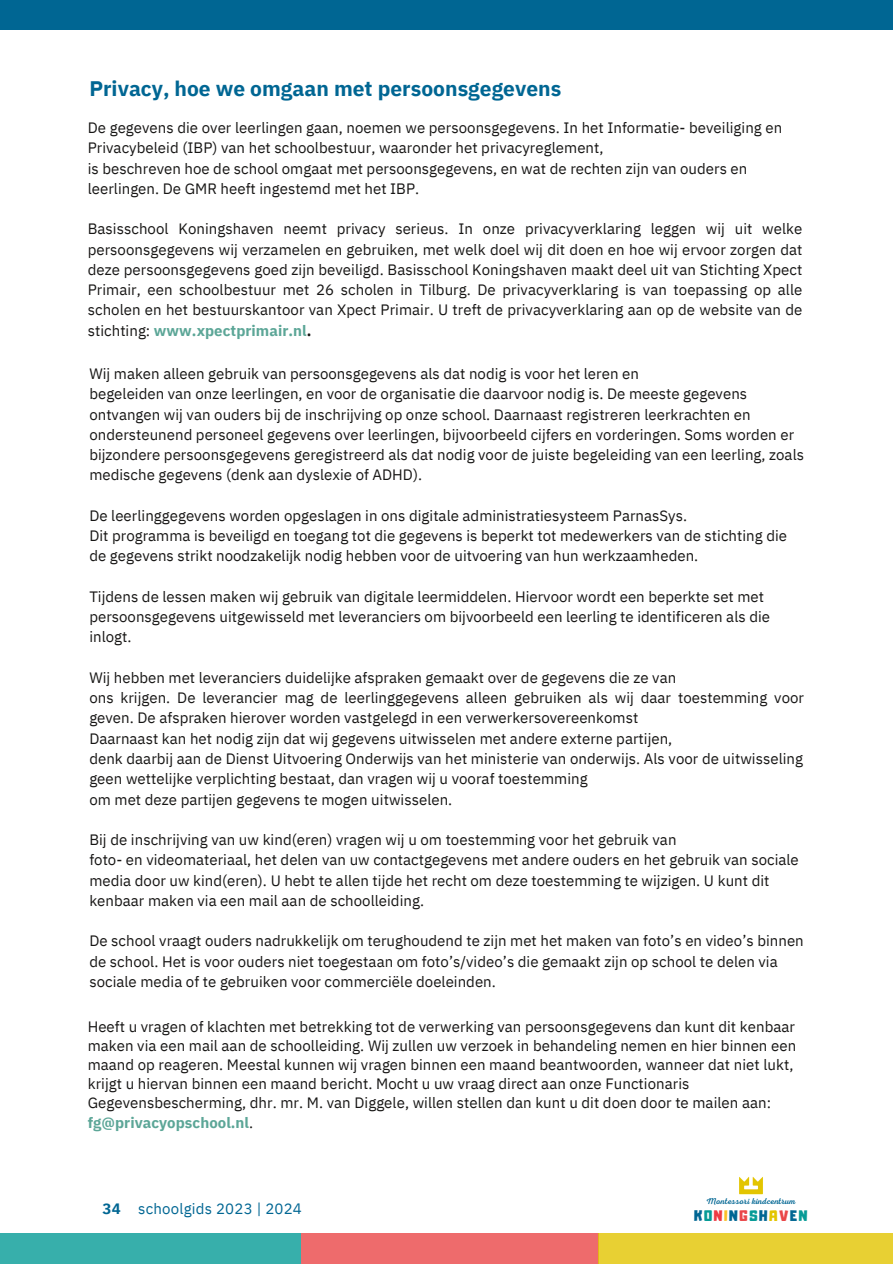
<style>
.page{position:relative;width:893px;height:1264px;background:#fff}
.page>*{position:absolute;margin:0;border:0;box-sizing:border-box;transform-origin:0 0}
.t1{font:700 21px "IBM Plex Sans";color:#006693}
.t2{font:15px/20.2px "IBM Plex Sans";color:#171615}
.t3{font:15px "IBM Plex Sans";letter-spacing:.015em;color:#006693}
.t4{font:13.5px "Adumu";letter-spacing:.12em;color:#006693}
.t5{font:8.55px "Nexa Script";letter-spacing:.015em;color:#006693}
.s1{font-weight:700;color:#5ca697}
.s2{font-weight:700}
.s3{color:#069b96}
.s4{color:#ee3a43}
.s5{color:#fabf25}
.s6{color:#ea4648}
.s7{color:#e3c500}
</style>
<div class="page">
<div style="left:0;top:0;width:892px;height:30px;background:#006693"></div>
<div style="left:0;top:1233px;width:301px;height:30px;background:#37afab"></div>
<div style="left:301px;top:1233px;width:297px;height:30px;background:#ee6b6c"></div>
<div style="left:598px;top:1233px;width:294px;height:30px;background:#e8d033"></div>
<img style="left:739px;top:1177px;width:24px;height:18px">
<h1 class="t1" style="left:89px;top:74px;width:473px">Privacy, hoe we omgaan met persoonsgegevens</h1>
<p class="t2" style="left:88px;top:117px;width:696px">De gegevens die over leerlingen gaan, noemen we persoonsgegevens. In het Informatie- beveiliging en Privacybeleid (IBP) van het schoolbestuur, waaronder het privacyreglement,<br>is beschreven hoe de school omgaat met persoonsgegevens, en wat de rechten zijn van ouders en leerlingen. De GMR heeft ingestemd met het IBP.</p>
<p class="t2" style="left:88px;top:219px;width:716px;text-align:justify">Basisschool Koningshaven neemt privacy serieus. In onze privacyverklaring leggen wij uit welke persoonsgegevens wij verzamelen en gebruiken, met welk doel wij dit doen en hoe wij ervoor zorgen dat deze persoonsgegevens goed zijn beveiligd. Basisschool Koningshaven maakt deel uit van Stichting Xpect Primair, een schoolbestuur met 26 scholen in Tilburg. De privacyverklaring is van toepassing op alle scholen en het bestuurskantoor van Xpect Primair. U treft de privacyverklaring aan op de website van de stichting: <span class="s1">www.xpectprimair.nl</span><span class="s2">.</span></p>
<p class="t2" style="left:89px;top:363px;width:716px">Wij maken alleen gebruik van persoonsgegevens als dat nodig is voor het leren en<br>begeleiden van onze leerlingen, en voor de organisatie die daarvoor nodig is. De meeste gegevens ontvangen wij van ouders bij de inschrijving op onze school. Daarnaast registreren leerkrachten en ondersteunend personeel gegevens over leerlingen, bijvoorbeeld cijfers en vorderingen. Soms worden er bijzondere persoonsgegevens geregistreerd als dat nodig voor de juiste begeleiding van een leerling, zoals medische gegevens (denk aan dyslexie of ADHD).</p>
<p class="t2" style="left:89px;top:505px;width:699px">De leerlinggegevens worden opgeslagen in ons digitale administratiesysteem ParnasSys.<br>Dit programma is beveiligd en toegang tot die gegevens is beperkt tot medewerkers van de stichting die de gegevens strikt noodzakelijk nodig hebben voor de uitvoering van hun werkzaamheden.</p>
<p class="t2" style="left:89px;top:586px;width:682px">Tijdens de lessen maken wij gebruik van digitale leermiddelen. Hiervoor wordt een beperkte set met persoonsgegevens uitgewisseld met leveranciers om bijvoorbeeld een leerling te identificeren als die inlogt.</p>
<p class="t2" style="left:89px;top:667px;width:716px">Wij hebben met leveranciers duidelijke afspraken gemaakt over de gegevens die ze van<br>ons krijgen. De leverancier mag de leerlinggegevens alleen gebruiken als wij daar toestemming voor geven. De afspraken hierover worden vastgelegd in een verwerkersovereenkomst<br>Daarnaast kan het nodig zijn dat wij gegevens uitwisselen met andere externe partijen,<br>denk daarbij aan de Dienst Uitvoering Onderwijs van het ministerie van onderwijs. Als voor de uitwisseling geen wettelijke verplichting bestaat, dan vragen wij u vooraf toestemming<br>om met deze partijen gegevens te mogen uitwisselen.</p>
<p class="t2" style="left:89px;top:829px;width:711px">Bij de inschrijving van uw kind(eren) vragen wij u om toestemming voor het gebruik van<br>foto- en videomateriaal, het delen van uw contactgegevens met andere ouders en het gebruik van sociale media door uw kind(eren). U hebt te allen tijde het recht om deze toestemming te wijzigen. U kunt dit kenbaar maken via een mail aan de schoolleiding.</p>
<p class="t2" style="left:89px;top:930px;width:716px">De school vraagt ouders nadrukkelijk om terughoudend te zijn met het maken van foto’s en video’s binnen de school. Het is voor ouders niet toegestaan om foto’s/video’s die gemaakt zijn op school te delen via sociale media of te gebruiken voor commerciële doeleinden.</p>
<p class="t2" style="left:88px;top:1016px;width:710px;line-height:19.2px">Heeft u vragen of klachten met betrekking tot de verwerking van persoonsgegevens dan kunt dit kenbaar maken via een mail aan de schoolleiding. Wij zullen uw verzoek in behandeling nemen en hier binnen een maand op reageren. Meestal kunnen wij vragen binnen een maand beantwoorden, wanneer dat niet lukt, krijgt u hiervan binnen een maand bericht. Mocht u uw vraag direct aan onze Functionaris Gegevensbescherming, dhr. mr. M. van Diggele, willen stellen dan kunt u dit doen door te mailen aan: <span class="s1">fg@privacyopschool.nl</span>.</p>
<p class="t3" style="left:102px;top:1198px;width:201px"><span class="s2">34</span> schoolgids 2023 | 2024</p>
<p class="t5" style="left:706px;top:1196px;width:91px">Montessori kindcentrum</p>
<p class="t4" style="left:694px;top:1209px;width:115px">K<span class="s3">O</span><span class="s4">N</span><span class="s5">I</span>N<span class="s6">G</span><span class="s3">S</span>H<span class="s7">A</span><span class="s6">V</span>E<span class="s3">N</span></p>
</div>
